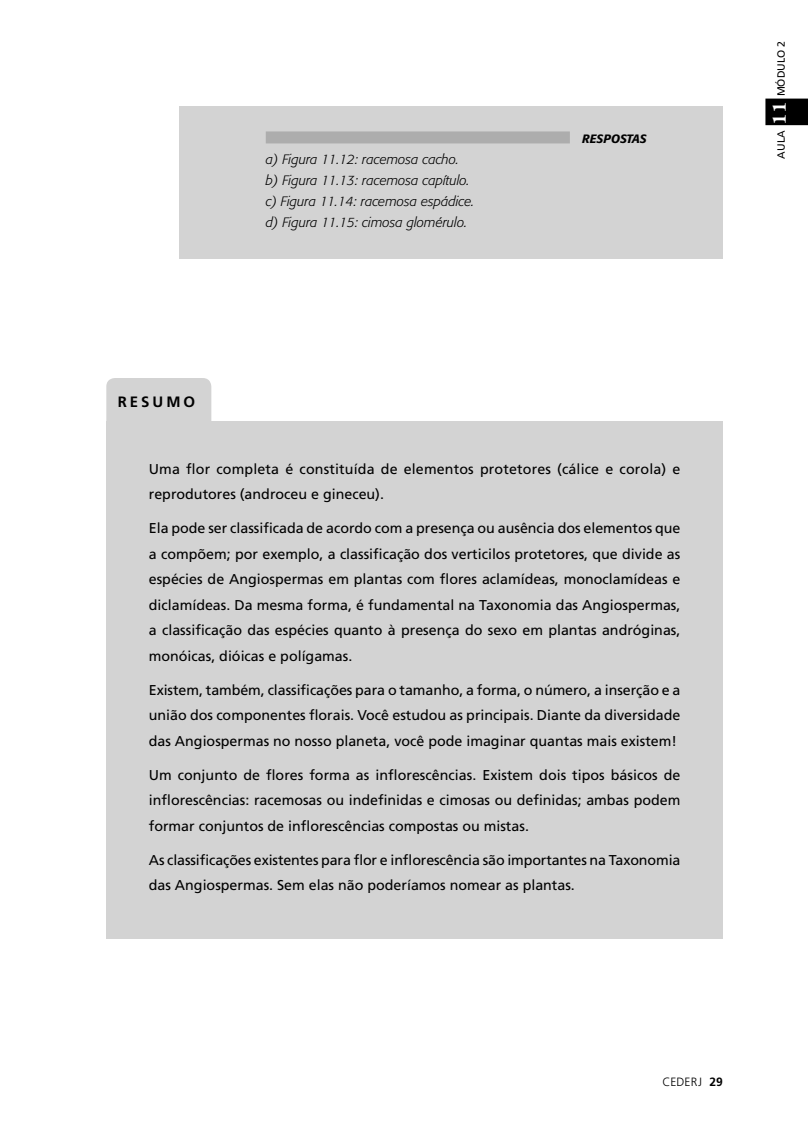
<style>
.page{position:relative;width:808px;height:1127px;background:#fff}
.page>*{position:absolute;margin:0;border:0;box-sizing:border-box;transform-origin:0 0}
.t1{font:700 18px "Century Old Style";color:#fff}
.t2{font:700 15px "Frutiger";letter-spacing:.2em;color:#000}
.t3{font:14.25px/25.5px "Frutiger";color:#000;text-align:justify}
.t4{font:italic 300 13.5px/21px "Formata";color:#000}
.t5{font:italic 500 12px "Formata";color:#000}
.t6{font:300 12px "Frutiger";color:#000}
.t7{font:10.5px "Frutiger";color:#000}
.s1{font-weight:700}
</style>
<div class="page">
<div style="left:179px;top:106px;width:544px;height:152px;background:#d3d3d3"></div>
<div style="left:266px;top:131px;width:304px;height:12px;background:#adadad"></div>
<svg style="left:765px;top:99px;width:43px;height:26px"></svg>
<div style="left:106px;top:378px;width:105px;height:57px;background:#d3d3d3;border-radius:9px"></div>
<div style="left:106px;top:420px;width:617px;height:518px;background:#d3d3d3"></div>
<p class="t2" style="left:118px;top:396px;width:79px">RESUMO</p>
<p class="t4" style="left:266px;top:150px;width:210px">a) Figura 11.12: racemosa cacho. b) Figura 11.13: racemosa capítulo. c) Figura 11.14: racemosa espádice. d) Figura 11.15: cimosa glomérulo.</p>
<p class="t5" style="left:582px;top:134px;width:66px">RESPOSTAS</p>
<p class="t3" style="left:149px;top:457px;width:533px">Uma flor completa é constituída de elementos protetores (cálice e corola) e reprodutores (androceu e gineceu).</p>
<p class="t3" style="left:149px;top:517px;width:533px">Ela pode ser classificada de acordo com a presença ou ausência dos elementos que a compõem; por exemplo, a classificação dos verticilos protetores, que divide as espécies de Angiospermas em plantas com flores aclamídeas, monoclamídeas e diclamídeas. Da mesma forma, é fundamental na Taxonomia das Angiospermas, a classificação das espécies quanto à presença do sexo em plantas andróginas, monóicas, dióicas e polígamas.</p>
<p class="t3" style="left:149px;top:678px;width:533px">Existem, também, classificações para o tamanho, a forma, o número, a inserção e a união dos componentes florais. Você estudou as principais. Diante da diversidade das Angiospermas no nosso planeta, você pode imaginar quantas mais existem!</p>
<p class="t3" style="left:149px;top:763px;width:533px">Um conjunto de flores forma as inflorescências. Existem dois tipos básicos de inflorescências: racemosas ou indefinidas e cimosas ou definidas; ambas podem formar conjuntos de inflorescências compostas ou mistas.</p>
<p class="t3" style="left:149px;top:848px;width:533px">As classificações existentes para flor e inflorescência são importantes na Taxonomia das Angiospermas. Sem elas não poderíamos nomear as plantas.</p>
<p class="t7" style="left:777px;top:96px;width:57px;rotate:-90deg">MÓDULO 2</p>
<p class="t1" style="left:772px;top:125px;width:25px;rotate:-90deg">11</p>
<p class="t7" style="left:777px;top:158px;width:29px;rotate:-90deg">AULA</p>
<p class="t6" style="left:663px;top:1077px;width:62px">CEDERJ <span class="s1">29</span></p>
</div>
